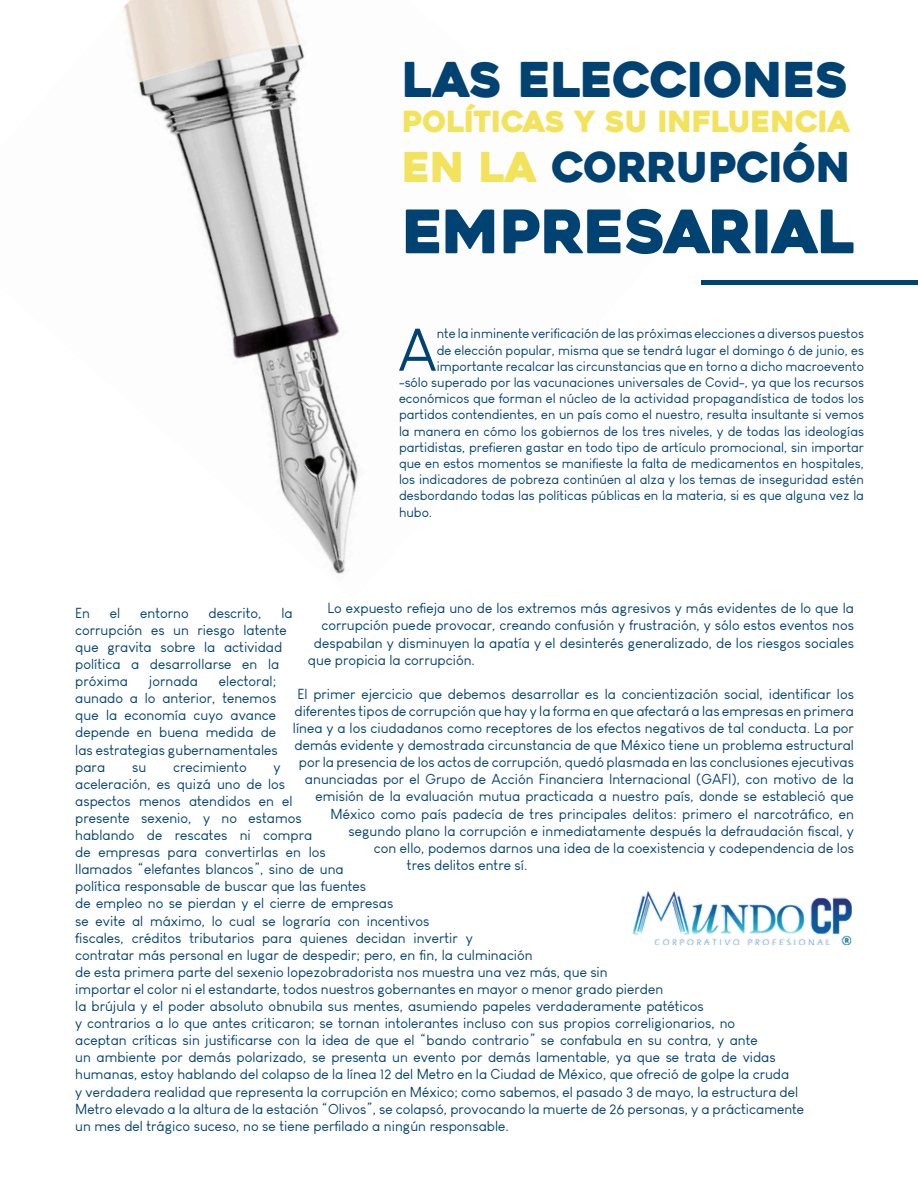
<style>
.page{position:relative;width:918px;height:1188px;background:#fff}
.page>*{position:absolute;margin:0;border:0;box-sizing:border-box;transform-origin:0 0}
.t1{font:59.85px "Heavitas";color:#004272}
.t2{font:58.8px "Louis George Cafe";color:#004272}
.t3{font:47.85px "Heavitas";color:#004272}
.t4{font:40.95px "Heavitas";color:#004272}
.t5{font:29.1px "Heavitas";color:#f3e25c}
.t6{font:14.25px/17.1px "Louis George Cafe";color:#004272}
.t7{font:13.5px "Louis George Cafe";color:#004272}
.s1{color:#f3e25c}
</style>
<div class="page">
<img style="left:123px;top:0;width:235px;height:574px">
<div style="left:701px;top:280px;width:217px;height:5px;background:#004272"></div>
<img style="left:632px;top:891px;width:220px;height:55px">
<p class="t3" style="left:403px;top:51px;width:447px">LAS ELECCIONES</p>
<p class="t5" style="left:403px;top:104px;width:449px">POLÍTICAS Y SU INFLUENCIA</p>
<p class="t4" style="left:403px;top:142px;width:450px"><span class="s1">EN LA</span> CORRUPCIÓN</p>
<p class="t1" style="left:403px;top:195px;width:453px">EMPRESARIAL</p>
<p class="t2" style="left:398px;top:315px;width:40px">A</p>
<p class="t7" style="left:437px;top:326px;width:429px">nte la inminente verificación de las próximas elecciones a diversos puestos</p>
<p class="t7" style="left:437px;top:342px;width:429px">de elección popular, misma que se tendrá lugar el domingo 6 de junio, es</p>
<p class="t7" style="left:437px;top:358px;width:429px">importante recalcar las circunstancias que en torno a dicho macroevento</p>
<p class="t7" style="left:399px;top:374px;width:467px">-sólo superado por las vacunaciones universales de Covid-, ya que los recursos</p>
<p class="t7" style="left:399px;top:390px;width:467px">económicos que forman el núcleo de la actividad propagandística de todos los</p>
<p class="t7" style="left:399px;top:407px;width:467px">partidos contendientes, en un país como el nuestro, resulta insultante si vemos</p>
<p class="t7" style="left:399px;top:423px;width:467px">la manera en cómo los gobiernos de los tres niveles, y de todas las ideologías</p>
<p class="t7" style="left:399px;top:439px;width:467px">partidistas, prefieren gastar en todo tipo de artículo promocional, sin importar</p>
<p class="t7" style="left:399px;top:455px;width:467px">que en estos momentos se manifieste la falta de medicamentos en hospitales,</p>
<p class="t7" style="left:399px;top:471px;width:467px">los indicadores de pobreza continúen al alza y los temas de inseguridad estén</p>
<p class="t7" style="left:399px;top:488px;width:467px">desbordando todas las políticas públicas en la materia, si es que alguna vez la</p>
<p class="t7" style="left:399px;top:504px;width:35px">hubo.</p>
<p class="t6" style="left:327px;top:600px;width:528px">Lo expuesto refleja uno de los extremos más agresivos y más evidentes de lo que la</p>
<p class="t6" style="left:321px;top:617px;width:534px">corrupción puede provocar, creando confusión y frustración, y sólo estos eventos nos</p>
<p class="t6" style="left:314px;top:634px;width:542px">despabilan y disminuyen la apatía y el desinterés generalizado, de los riesgos sociales</p>
<p class="t6" style="left:308px;top:651px;width:169px">que propicia la corrupción.</p>
<p class="t6" style="left:297px;top:685px;width:558px">El primer ejercicio que debemos desarrollar es la concientización social, identificar los</p>
<p class="t6" style="left:294px;top:702px;width:561px">diferentes tipos de corrupción que hay y la forma en que afectará a las empresas en primera</p>
<p class="t6" style="left:293px;top:720px;width:563px">línea y a los ciudadanos como receptores de los efectos negativos de tal conducta. La por</p>
<p class="t6" style="left:294px;top:737px;width:561px">demás evidente y demostrada circunstancia de que México tiene un problema estructural</p>
<p class="t6" style="left:299px;top:754px;width:557px">por la presencia de los actos de corrupción, quedó plasmada en las conclusiones ejecutivas</p>
<p class="t6" style="left:305px;top:771px;width:551px">anunciadas por el Grupo de Acción Financiera Internacional (GAFI), con motivo de la</p>
<p class="t6" style="left:315px;top:788px;width:540px">emisión de la evaluación mutua practicada a nuestro país, donde se estableció que</p>
<p class="t6" style="left:330px;top:805px;width:525px">México como país padecía de tres principales delitos: primero el narcotráfico, en</p>
<p class="t6" style="left:348px;top:822px;width:507px">segundo plano la corrupción e inmediatamente después la defraudación fiscal, y</p>
<p class="t6" style="left:374px;top:839px;width:482px">con ello, podemos darnos una idea de la coexistencia y codependencia de los</p>
<p class="t6" style="left:407px;top:856px;width:122px">tres delitos entre sí.</p>
<p class="t6" style="left:75px;top:604px;width:219px;text-indent:206px">la corrupción es un riesgo latente que gravita sobre la actividad política a desarrollarse en la próxima</p>
<p class="t6" style="left:75px;top:604px;width:16px">En</p>
<p class="t6" style="left:110px;top:604px;width:12px">el</p>
<p class="t6" style="left:140px;top:604px;width:50px">entorno</p>
<p class="t6" style="left:208px;top:604px;width:55px">descrito,</p>
<p class="t6" style="left:75px;top:673px;width:204px;text-align:justify;text-indent:144px">electoral; aunado a lo anterior, tenemos que la economía cuyo avance depende en buena medida de las estrategias gubernamentales para</p>
<p class="t6" style="left:149px;top:673px;width:50px">jornada</p>
<p class="t6" style="left:132px;top:758px;width:16px">su</p>
<p class="t6" style="left:173px;top:758px;width:75px">crecimiento</p>
<p class="t6" style="left:75px;top:758px;width:731px;text-indent:198px">y<br>aceleración, es quizá uno de los<br>aspectos menos atendidos en el<br>presente sexenio, y no estamos<br>hablando de rescates ni compra<br>de empresas para convertirlas en los<br>llamados “elefantes blancos”, sino de una<br>política responsable de buscar que las fuentes<br>de empleo no se pierdan y el cierre de empresas<br>se evite al máximo, lo cual se lograría con incentivos<br>fiscales, créditos tributarios para quienes decidan invertir y<br>contratar más personal en lugar de despedir; pero, en fin, la culminación<br>de esta primera parte del sexenio lopezobradorista nos muestra una vez más, que sin<br>importar el color ni el estandarte, todos nuestros gobernantes en mayor o menor grado pierden<br>la brújula y el poder absoluto obnubila sus mentes, asumiendo papeles verdaderamente patéticos<br>y contrarios a lo que antes criticaron; se tornan intolerantes incluso con sus propios correligionarios, no<br>aceptan críticas sin justificarse con la idea de que el “bando contrario” se confabula en su contra, y ante<br>un ambiente por demás polarizado, se presenta un evento por demás lamentable, ya que se trata de vidas humanas, estoy hablando del colapso de la línea 12 del Metro en la Ciudad de México, que ofreció de golpe la cruda<br>y verdadera realidad que representa la corrupción en México; como sabemos, el pasado 3 de mayo, la estructura del Metro elevado a la altura de la estación “Olivos”, se colapsó, provocando la muerte de 26 personas, y a prácticamente un mes del trágico suceso, no se tiene perfilado a ningún responsable.</p>
</div>
